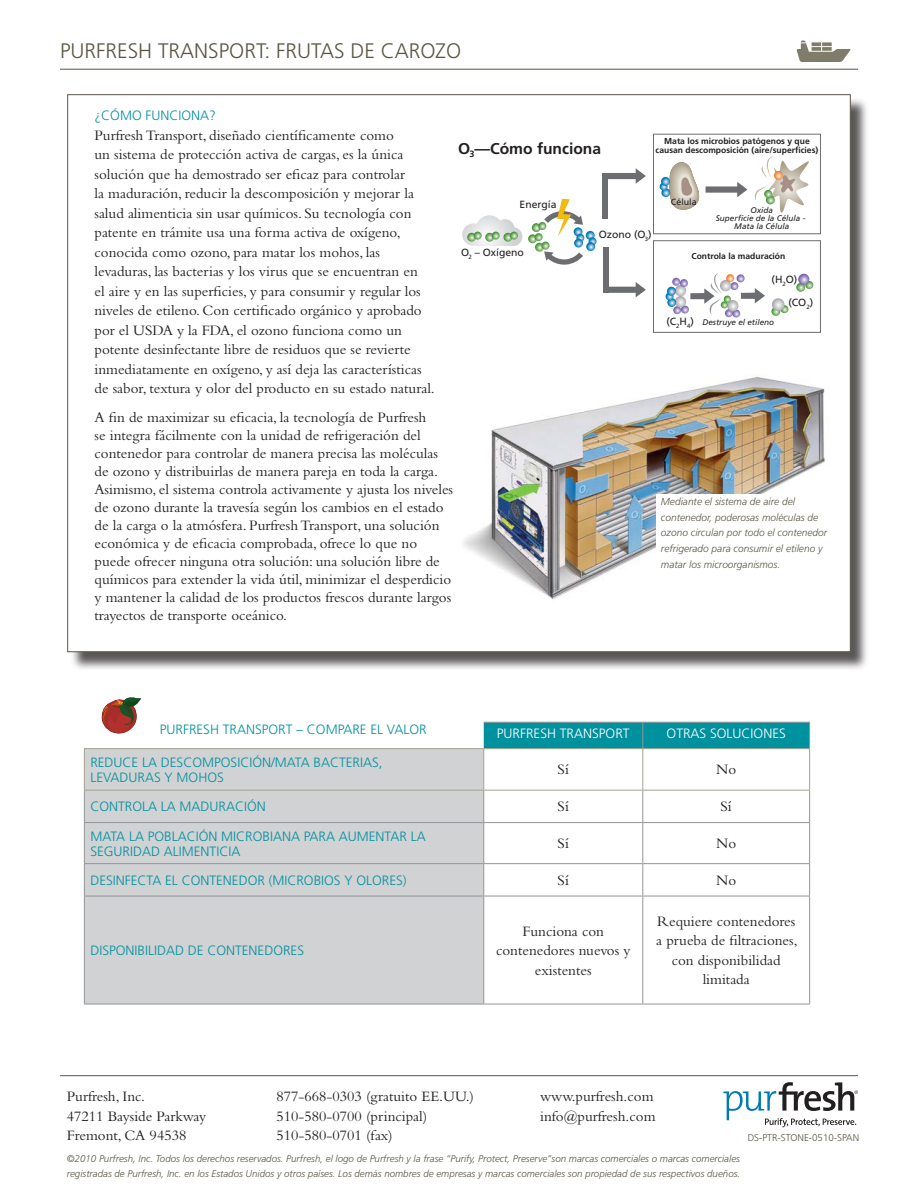
<style>
.page{position:relative;width:918px;height:1188px;background:#fff}
.page>*{position:absolute;margin:0;border:0;box-sizing:border-box;transform-origin:0 0}
.Title__back{font:300 21px "Frutiger LT Std";color:#5b5744}
.t1{font:700 15.6px "Frutiger LT Std";color:#231f20}
.t2{font:15px/19.5px "Bembo Std";color:#231f20}
.Table_content_-_gree{font:300 13.5px/15px "Frutiger LT Std";color:#00919f}
.Body_Headline{font:300 13.5px "Frutiger LT Std";color:#00919f}
.Table_Headline{font:300 13.5px "Frutiger LT Std";color:#fff}
.t3{font:10.35px "Frutiger LT Std";color:#231f20}
.t4{font:italic 300 10.2px/15.6px "Frutiger LT Std";color:#5b5744}
.Copyright{font:italic 300 9.75px/15px "Frutiger LT Std";color:#5b5744}
.Copyright-2{font:300 9.75px "Frutiger LT Std";color:#5b5744}
.t5{font:8.85px "Frutiger LT Std";color:#231f20}
.t6{font:700 8.55px/9.6px "Frutiger LT Std";color:#231f20;text-align:center}
.t7{font:italic 8.1px/7.8px "Frutiger LT Std";color:#231f20;text-align:center}
.t8{font:6px "Frutiger LT Std";color:#231f20}
</style>
<div class="page">
<hr style="left:60px;top:69px;width:798px;height:1px;background:#5b5744">
<hr style="left:60px;top:1075px;width:798px;height:1px;background:#5b5744">
<svg style="left:797px;top:40px;width:53px;height:22px"></svg>
<svg style="left:723px;top:1082px;width:135px;height:45px"></svg>
<svg style="left:101px;top:697px;width:40px;height:37px"></svg>
<div style="left:70px;top:97px;width:805px;height:580px;background:#231f20;opacity:.75"></div>
<div style="left:68px;top:94px;width:782px;height:558px;background:#fff;border:1px solid #5b5744"></div>
<div style="left:653px;top:240px;width:168px;height:93px;border:1px solid #6c6d70"></div>
<div style="left:653px;top:134px;width:168px;height:100px;border:1px solid #6c6d70"></div>
<svg style="left:462px;top:215px;width:60px;height:31px"></svg>
<svg style="left:528px;top:199px;width:69px;height:66px"></svg>
<svg style="left:608px;top:168px;width:38px;height:16px"></svg>
<svg style="left:706px;top:182px;width:41px;height:15px"></svg>
<svg style="left:660px;top:162px;width:39px;height:48px"></svg>
<svg style="left:754px;top:156px;width:55px;height:57px"></svg>
<svg style="left:604px;top:282px;width:42px;height:15px"></svg>
<svg style="left:666px;top:273px;width:99px;height:45px"></svg>
<svg style="left:796px;top:274px;width:17px;height:18px"></svg>
<svg style="left:771px;top:298px;width:17px;height:18px"></svg>
<div style="left:603px;top:173px;width:5px;height:45px;background:#6c6d70"></div>
<div style="left:604px;top:247px;width:5px;height:45px;background:#6c6d70"></div>
<img style="left:463px;top:376px;width:362px;height:224px">
<div style="left:656px;top:495px;width:175px;height:95px;background:#fff"></div>
<div style="left:85px;top:749px;width:398px;height:255px;background:#d1d2d4"></div>
<div style="left:484px;top:722px;width:326px;height:26px;background:#00919f"></div>
<hr style="left:84px;top:748px;width:400px;height:1px;background:#a5a192">
<hr style="left:84px;top:749px;width:1px;height:41px;background:#a5a192">
<hr style="left:484px;top:748px;width:159px;height:1px;background:#a5a192">
<hr style="left:483px;top:749px;width:1px;height:41px;background:#a5a192">
<hr style="left:643px;top:748px;width:167px;height:1px;background:#a5a192">
<hr style="left:642px;top:749px;width:1px;height:41px;background:#a5a192">
<hr style="left:809px;top:749px;width:1px;height:41px;background:#a5a192">
<hr style="left:84px;top:790px;width:400px;height:1px;background:#a5a192">
<hr style="left:484px;top:790px;width:159px;height:1px;background:#a5a192">
<hr style="left:643px;top:790px;width:167px;height:1px;background:#a5a192">
<hr style="left:84px;top:791px;width:1px;height:31px;background:#939598">
<hr style="left:483px;top:791px;width:1px;height:31px;background:#939598">
<hr style="left:642px;top:791px;width:1px;height:31px;background:#939598">
<hr style="left:809px;top:791px;width:1px;height:31px;background:#939598">
<hr style="left:84px;top:822px;width:400px;height:1px;background:#939598">
<hr style="left:84px;top:823px;width:1px;height:40px;background:#939598">
<hr style="left:484px;top:822px;width:159px;height:1px;background:#939598">
<hr style="left:483px;top:823px;width:1px;height:40px;background:#939598">
<hr style="left:643px;top:822px;width:167px;height:1px;background:#939598">
<hr style="left:642px;top:823px;width:1px;height:40px;background:#939598">
<hr style="left:809px;top:823px;width:1px;height:40px;background:#939598">
<hr style="left:84px;top:863px;width:400px;height:1px;background:#939598">
<hr style="left:84px;top:864px;width:1px;height:32px;background:#939598">
<hr style="left:484px;top:863px;width:159px;height:1px;background:#939598">
<hr style="left:483px;top:864px;width:1px;height:32px;background:#939598">
<hr style="left:643px;top:863px;width:167px;height:1px;background:#939598">
<hr style="left:642px;top:864px;width:1px;height:32px;background:#939598">
<hr style="left:809px;top:864px;width:1px;height:32px;background:#939598">
<hr style="left:84px;top:896px;width:400px;height:1px;background:#939598">
<hr style="left:84px;top:896px;width:1px;height:108px;background:#939598">
<hr style="left:484px;top:896px;width:159px;height:1px;background:#939598">
<hr style="left:483px;top:896px;width:1px;height:108px;background:#939598">
<hr style="left:643px;top:896px;width:167px;height:1px;background:#939598">
<hr style="left:642px;top:896px;width:1px;height:108px;background:#939598">
<hr style="left:809px;top:896px;width:1px;height:108px;background:#939598">
<hr style="left:84px;top:1004px;width:400px;height:1px;background:#939598">
<hr style="left:484px;top:1004px;width:159px;height:1px;background:#939598">
<hr style="left:643px;top:1004px;width:167px;height:1px;background:#939598">
<p class="Title__back" style="left:60px;top:39px;width:23px">PURFRES</p>
<p class="Title__back" style="left:138px;top:39px;width:325px">H TRANSPORT: FRUTAS DE CAROZO</p>
<p class="Body_Headline" style="left:94px;top:108px;width:123px">¿CÓMO FUNCIONA?</p>
<p class="t2" style="left:94px;top:125px;width:342px">Purfresh Transport, diseñado científicamente como<br>un sistema de protección activa de cargas, es la única solución que ha demostrado ser eficaz para controlar<br>la maduración, reducir la descomposición y mejorar la salud alimenticia sin usar químicos. Su tecnología con patente en trámite usa una forma activa de oxígeno, conocida como ozono, para matar los mohos, las levaduras, las bacterias y los virus que se encuentran en<br>el aire y en las superficies, y para consumir y regular los niveles de etileno. Con certificado orgánico y aprobado por el USDA y la FDA, el ozono funciona como un potente desinfectante libre de residuos que se revierte inmediatamente en oxígeno, y así deja las características de sabor, textura y olor del producto en su estado natural.</p>
<p class="t2" style="left:94px;top:408px;width:360px;line-height:18px">A fin de maximizar su eficacia, la tecnología de Purfresh<br>se integra fácilmente con la unidad de refrigeración del contenedor para controlar de manera precisa las moléculas de ozono y distribuirlas de manera pareja en toda la carga.<br>Asimismo, el sistema controla activamente y ajusta los niveles de ozono durante la travesía según los cambios en el estado de la carga o la atmósfera. Purfresh Transport, una solución económica y de eficacia comprobada, ofrece lo que no puede ofrecer ninguna otra solución: una solución libre de químicos para extender la vida útil, minimizar el desperdicio y mantener la calidad de los productos frescos durante largos trayectos de transporte oceánico.</p>
<p class="t6" style="left:656px;top:136px;width:164px">Mata los microbios patógenos y que causan descomposición (aire/superficies)</p>
<p class="t1" style="left:458px;top:139px;width:144px">O<sub>3</sub>—Cómo funciona</p>
<p class="t5" style="left:671px;top:197px;width:27px">Célula</p>
<p class="t3" style="left:520px;top:198px;width:39px">Energía</p>
<p class="t7" style="left:716px;top:207px;width:91px">Oxida<br>Superficie de la Célula -<br>Mata la Célula</p>
<p class="t3" style="left:599px;top:228px;width:55px">Ozono (O<sub>3</sub>)</p>
<p class="t3" style="left:461px;top:246px;width:64px">O<sub>2</sub> – Oxígeno</p>
<p class="t6" style="left:692px;top:251px;width:95px">Controla la maduración</p>
<p class="t3" style="left:772px;top:273px;width:27px">(H<sub>2</sub>O)</p>
<p class="t3" style="left:788px;top:296px;width:26px">(CO<sub>2</sub>)</p>
<p class="t3" style="left:666px;top:316px;width:11px">(C</p>
<p class="t7" style="left:702px;top:318px;width:73px">Destruye el etileno</p>
<p class="t8" style="left:676px;top:323px;width:19px">2<sup>H</sup>4<sup>)</sup></p>
<p class="t4" style="left:661px;top:494px;width:168px">Mediante el sistema de aire del contenedor, poderosas moléculas de ozono circulan por todo el contenedor refrigerado para consumir el etileno y matar los microorganismos.</p>
<p class="Body_Headline" style="left:160px;top:722px;width:268px">PURFRESH TRANSPORT – COMPARE EL VALOR</p>
<p class="Table_Headline" style="left:497px;top:726px;width:134px">PURFRESH TRANSPORT</p>
<p class="Table_Headline" style="left:667px;top:726px;width:121px">OTRAS SOLUCIONES</p>
<p class="Table_content_-_gree" style="left:90px;top:755px;width:294px">REDUCE LA DESCOMPOSICIÓN/MATA BACTERIAS,</p>
<p class="Table_content_-_gree" style="left:90px;top:770px;width:135px">LEVADURAS Y MOH OS</p>
<p class="t2" style="left:558px;top:760px;width:13px">Sí</p>
<p class="t2" style="left:716px;top:760px;width:22px">No</p>
<p class="Table_content_-_gree" style="left:90px;top:799px;width:177px">CONTROLA LA MADURACIÓN</p>
<p class="t2" style="left:558px;top:797px;width:13px">Sí</p>
<p class="t2" style="left:721px;top:797px;width:13px">Sí</p>
<p class="Table_content_-_gree" style="left:90px;top:829px;width:337px">MATA LA POBLACIÓN MICROBIANA PARA AUMENTAR LA<br>SEGURIDAD ALIMENTICIA</p>
<p class="t2" style="left:558px;top:833px;width:13px">Sí</p>
<p class="t2" style="left:716px;top:833px;width:22px">No</p>
<p class="Table_content_-_gree" style="left:90px;top:873px;width:318px">DESINFECTA EL CONTENEDOR (MICROBIOS Y OLORES)</p>
<p class="t2" style="left:558px;top:870px;width:13px">Sí</p>
<p class="t2" style="left:716px;top:870px;width:22px">No</p>
<p class="Table_content_-_gree" style="left:90px;top:943px;width:215px">DISPONIBILIDAD DE CONTENEDORES</p>
<p class="t2" style="left:496px;top:921px;width:136px;text-align:center">Funciona con contenedores nuevos y existentes</p>
<p class="t2" style="left:656px;top:911px;width:143px;text-align:center">Requiere contenedores a prueba de filtraciones, con disponibilidad limitada</p>
<p class="t2" style="left:67px;top:1086px;width:141px">Purfresh, Inc.<br>47211 Bayside Parkway<br>Fremont, CA 94538</p>
<p class="t2" style="left:277px;top:1086px;width:199px">877-668-0303 (gratuito EE.UU.)<br>510-580-0700 (principal)<br>510-580-0701 (fax)</p>
<p class="t2" style="left:540px;top:1086px;width:117px">www.purfresh.com info@purfresh.com</p>
<p class="Copyright" style="left:67px;top:1151px;width:675px">©2010 Purfresh, Inc. Todos los derechos reservados. Purfresh, el logo de Purfresh y la frase “Purify, Protect, Preserve”son marcas comerciales o marcas comerciales registradas de Purfresh, Inc. en los Estados Unidos y otros países. Los demás nombres de empresas y marcas comerciales son propiedad de sus respectivos dueños.</p>
<p class="Copyright-2" style="left:748px;top:1132px;width:113px">DS-PTR-STONE-0510-SPAN</p>
</div>
